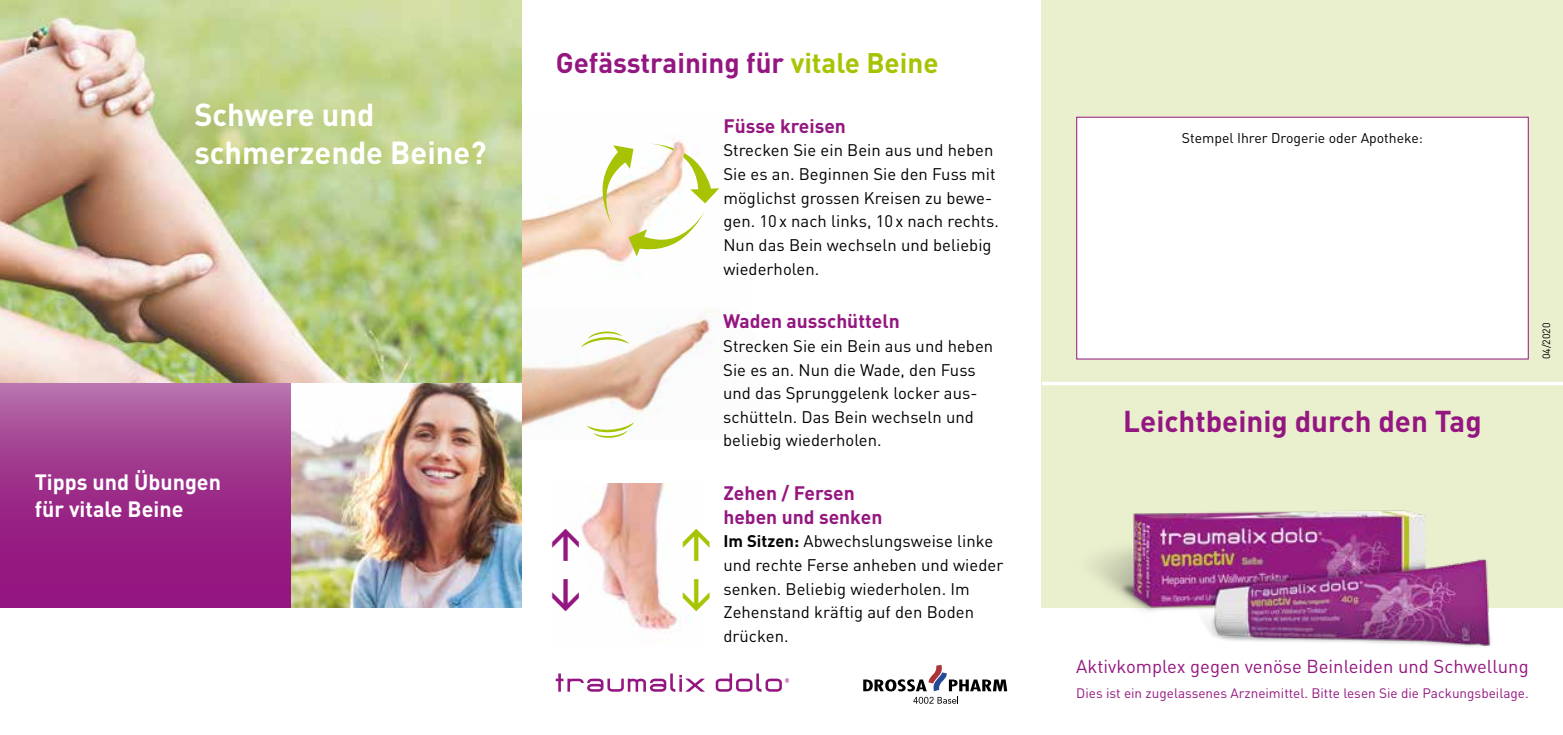
<style>
.page{position:relative;width:1563px;height:735px;background:#fff}
.page>*{position:absolute;margin:0;border:0;box-sizing:border-box;transform-origin:0 0}
.t1{font:700 34.65px "DIN";color:#941680}
.t2{font:700 34.65px "DIN";color:#a8c303}
.t3{font:700 31.32px/37.6px "DIN";color:#fff}
.t4{font:700 29.75px "DIN";color:#941680}
.t5{font:700 28px "DIN";color:#941680}
.t6{font:700 21.88px/26.2px "DIN";color:#fff}
.t7{font:700 19.25px/23.6px "DIN";color:#941680}
.t8{font:18.55px "DIN";color:#941680}
.t9{font:16.62px/23.6px "DIN";letter-spacing:.005em;color:#000}
.t10{font:14px "DIN";color:#000}
.t11{font:13.47px "DIN";color:#941680}
.t12{font:10.5px "DIN";color:#000}
.s1{color:#a8c303}
.s2{font-weight:700}
</style>
<div class="page">
<div style="left:1042px;top:0;width:521px;height:606px;background:#eaefce"></div>
<div style="left:1076px;top:117px;width:452px;height:242px;background:#fff"></div>
<svg style="left:863px;top:664px;width:144px;height:39px"></svg>
<svg style="left:556px;top:673px;width:149px;height:18px"></svg>
<svg style="left:716px;top:673px;width:73px;height:18px"></svg>
<img style="left:1053px;top:510px;width:447px;height:137px">
<hr style="left:1042px;top:382px;width:521px;height:3px;background:#fff">
<img style="left:521px;top:142px;width:162px;height:163px">
<svg style="left:602px;top:143px;width:117px;height:113px"></svg>
<img style="left:521px;top:307px;width:193px;height:132px">
<svg style="left:581px;top:331px;width:48px;height:16px"></svg>
<svg style="left:586px;top:421px;width:48px;height:17px"></svg>
<img style="left:581px;top:483px;width:110px;height:148px">
<svg style="left:0;top:382px;width:291px;height:224px;background:#9f348d"></svg>
<img style="left:291px;top:382px;width:230px;height:224px">
<img style="left:0;top:0;width:521px;height:382px">
<svg style="left:683px;top:579px;width:8px;height:32px"></svg>
<h2 class="t3" style="left:194px;top:94px;width:294px">Schwere und schmerzende Beine?</h2>
<h3 class="t6" style="left:35px;top:468px;width:188px">Tipps und Übungen für vitale Beine</h3>
<h3 class="t5" style="left:556px;top:44px;width:384px">Gefässtraining für <span class="s1">vitale Beine</span></h3>
<p class="t7" style="left:723px;top:113px;width:124px">Füsse kreisen</p>
<p class="t9" style="left:723px;top:138px;width:277px">Strecken Sie ein Bein aus und heben<br>Sie es an. Beginnen Sie den Fuss mit möglichst grossen Kreisen zu bewe&shy;gen. 10 x nach links, 10 x nach rechts.<br>Nun das Bein wechseln und beliebig wiederholen.</p>
<p class="t7" style="left:723px;top:308px;width:178px">Waden ausschütteln</p>
<p class="t9" style="left:723px;top:333px;width:272px">Strecken Sie ein Bein aus und heben<br>Sie es an. Nun die Wade, den Fuss und das Sprunggelenk locker aus&shy;schütteln. Das Bein wechseln und beliebig wiederholen.</p>
<h1 class="t1" style="left:591px;top:526px;width:37px;rotate:90deg">&lt;</h1>
<h1 class="t2" style="left:721px;top:526px;width:37px;rotate:90deg">&lt;</h1>
<p class="t7" style="left:723px;top:480px;width:161px">Zehen / Fersen heben und senken</p>
<p class="t9" style="left:723px;top:529px;width:281px"><span class="s2">Im Sitzen:</span> Abwechslungsweise linke und rechte Ferse anheben und wieder senken. Beliebig wiederholen. Im<br>Zehenstand kräftig auf den Boden drücken.</p>
<p class="t10" style="left:1182px;top:129px;width:243px">Stempel Ihrer Drogerie oder Apotheke:</p>
<h3 class="t4" style="left:1123px;top:402px;width:360px">Leichtbeinig durch den Tag</h3>
<p class="t12" style="left:1539px;top:359px;width:38px;rotate:-90deg">04/2020</p>
<p class="t8" style="left:1076px;top:654px;width:454px">Aktivkomplex gegen venöse Beinleiden und Schwellung</p>
<p class="t11" style="left:1076px;top:684px;width:454px">Dies ist ein zugelassenes Arzneimittel. Bitte lesen Sie die Packungsbeilage.</p>
</div>
